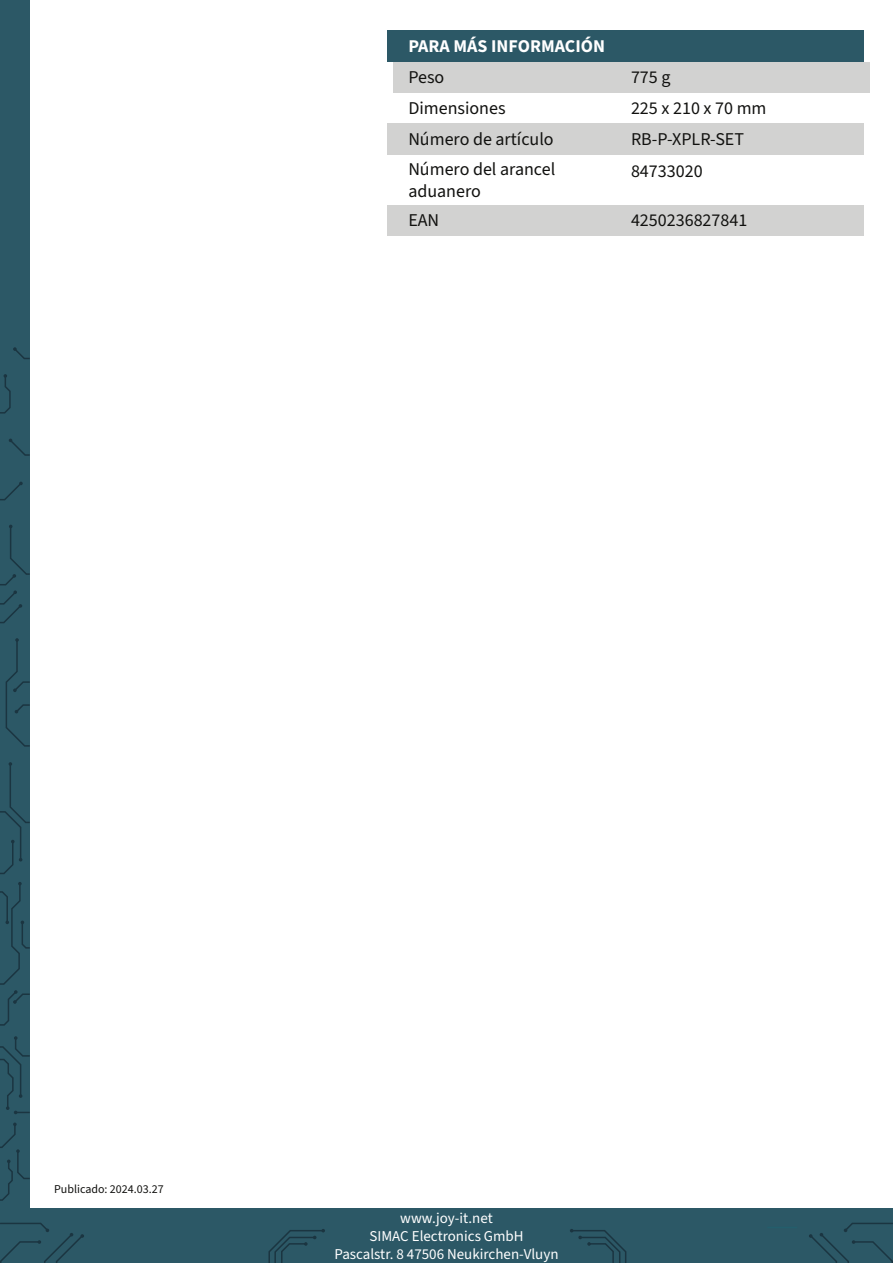
<style>
.page{position:relative;width:893px;height:1263px;background:#fff}
.page>*{position:absolute;margin:0;border:0;box-sizing:border-box;transform-origin:0 0}
.Default{font:18px/21.6px "Source Sans 3";color:#11110f}
.t1{font:700 18px "Source Sans 3";color:#fff}
.t2{font:15px "Source Sans 3";color:#fff}
.t3{font:12px "Source Sans 3";color:#11110f}
</style>
<div class="page">
<div style="left:0;top:0;width:30px;height:1263px;background:#2c5866"></div>
<svg style="left:0;top:1122px;width:30px;height:79px"></svg>
<svg style="left:0;top:1036px;width:30px;height:78px"></svg>
<svg style="left:0;top:882px;width:30px;height:144px"></svg>
<svg style="left:0;top:762px;width:30px;height:112px"></svg>
<svg style="left:5px;top:638px;width:25px;height:109px"></svg>
<svg style="left:0;top:525px;width:30px;height:99px"></svg>
<svg style="left:0;top:481px;width:23px;height:20px"></svg>
<svg style="left:9px;top:438px;width:21px;height:18px"></svg>
<svg style="left:0;top:374px;width:11px;height:40px"></svg>
<svg style="left:13px;top:347px;width:17px;height:12px"></svg>
<div style="left:0;top:1209px;width:893px;height:54px;background:#2c5866"></div>
<hr style="left:767px;top:1227px;width:30px;height:1px;background:#245e6c">
<svg style="left:268px;top:1229px;width:57px;height:34px"></svg>
<svg style="left:570px;top:1229px;width:57px;height:34px"></svg>
<svg style="left:0;top:1222px;width:84px;height:41px"></svg>
<svg style="left:809px;top:1222px;width:84px;height:41px"></svg>
<div style="left:387px;top:123px;width:476px;height:32px;background:#d2d2d1"></div>
<div style="left:393px;top:62px;width:476px;height:30px;background:#d2d2d1"></div>
<div style="left:387px;top:205px;width:476px;height:31px;background:#d2d2d1"></div>
<div style="left:387px;top:30px;width:476px;height:32px;background:#2c5866"></div>
<p class="t1" style="left:408px;top:34px;width:198px">PARA MÁS INFORMACIÓN</p>
<p class="Default" style="left:408px;top:66px;width:37px">Peso</p>
<p class="Default" style="left:408px;top:97px;width:99px">Dimensiones</p>
<p class="Default" style="left:408px;top:128px;width:147px">Número de artículo</p>
<p class="Default" style="left:408px;top:158px;width:148px">Número del arancel aduanero</p>
<p class="Default" style="left:408px;top:209px;width:32px">EAN</p>
<p class="Default" style="left:631px;top:66px;width:41px">775 g</p>
<p class="Default" style="left:631px;top:97px;width:137px">225 x 210 x 70 mm</p>
<p class="Default" style="left:631px;top:128px;width:115px">RB-P-XPLR-SET</p>
<p class="Default" style="left:631px;top:160px;width:73px">84733020</p>
<p class="Default" style="left:631px;top:209px;width:118px">4250236827841</p>
<p class="t3" style="left:54px;top:1181px;width:111px">Publicado: 2024.03.27</p>
<p class="t2" style="left:400px;top:1208px;width:94px">www.joy-it.net</p>
<p class="t2" style="left:369px;top:1226px;width:156px">SIMAC Electronics GmbH</p>
<p class="t2" style="left:334px;top:1244px;width:226px">Pascalstr. 8 47506 Neukirchen-Vluyn</p>
</div>
